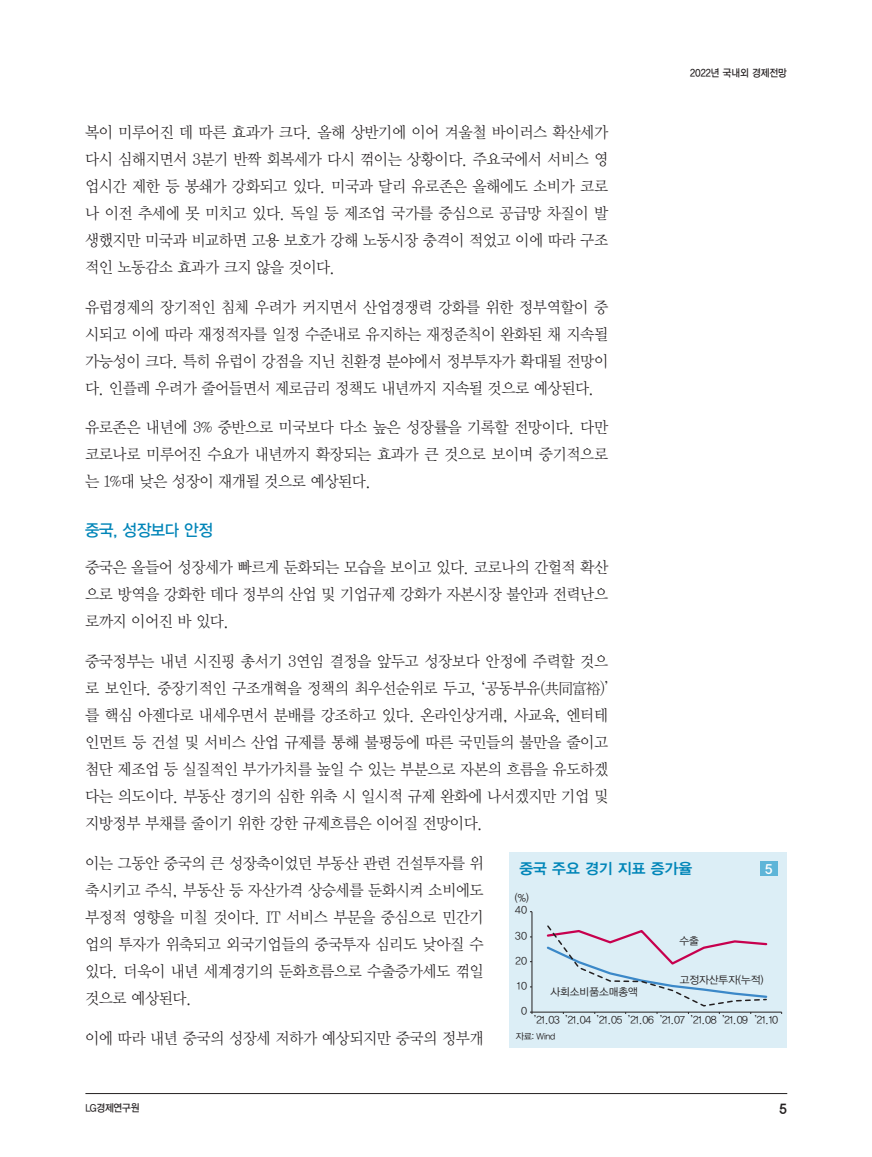
<style>
.page{position:relative;width:872px;height:1157px;background:#fff}
.page>*{position:absolute;margin:0;border:0;box-sizing:border-box;transform-origin:0 0}
._3__원제목{font:16.5px "YDVYGO13";letter-spacing:-.02em;color:#0085b8;scale:.95 1}
._3__본문1{font:15.9px/27px "YDVY Mj O12";letter-spacing:-.03em;color:#231f20;text-align:justify;scale:.95 1}
._8__표_제목{font:15px "YDVYGO14";color:#0085b8}
.t1{font:13.5px "YDV Yhead M";color:#231f20}
.t2{font:13.5px "YDVYGO14";color:#fff}
.t3{font:10.5px "YDVYGO12";letter-spacing:-.05em;color:#231f20}
.t4{font:10.5px "YDVYGO12";color:#231f20}
.t5{font:10.5px "YDVYGO13";color:#231f20;scale:.9 1}
._0__주_자료{font:9px "YDVYGO12";letter-spacing:-.03em;color:#231f20}
</style>
<div class="page">
<hr style="left:85px;top:1093px;width:702px;height:1px;background:#231f20">
<div style="left:509px;top:851px;width:278px;height:196px;background:#dceef6"></div>
<hr style="left:531px;top:911px;width:1px;height:101px;background:#231f20">
<hr style="left:532px;top:1011px;width:249px;height:1px;background:#231f20">
<svg style="left:545px;top:925px;width:223px;height:89px"></svg>
<div style="left:760px;top:861px;width:17px;height:15px;background:#5eb5d8"></div>
<p class="t5" style="left:690px;top:66px;width:109px">2022년 국내외 경제전망</p>
<p class="_3__본문1" style="left:85px;top:118px;width:552px">복이 미루어진 데 따른 효과가 크다. 올해 상반기에 이어 겨울철 바이러스 확산세가 다시 심해지면서 3분기 반짝 회복세가 다시 꺾이는 상황이다. 주요국에서 서비스 영 업시간 제한 등 봉쇄가 강화되고 있다. 미국과 달리 유로존은 올해에도 소비가 코로 나 이전 추세에 못 미치고 있다. 독일 등 제조업 국가를 중심으로 공급망 차질이 발 생했지만 미국과 비교하면 고용 보호가 강해 노동시장 충격이 적었고 이에 따라 구조 적인 노동감소 효과가 크지 않을 것이다.</p>
<p class="_3__본문1" style="left:85px;top:292px;width:552px">유럽경제의 장기적인 침체 우려가 커지면서 산업경쟁력 강화를 위한 정부역할이 중 시되고 이에 따라 재정적자를 일정 수준내로 유지하는 재정준칙이 완화된 채 지속될 가능성이 크다. 특히 유럽이 강점을 지닌 친환경 분야에서 정부투자가 확대될 전망이 다. 인플레 우려가 줄어들면서 제로금리 정책도 내년까지 지속될 것으로 예상된다.</p>
<p class="_3__본문1" style="left:85px;top:413px;width:552px">유로존은 내년에 3% 중반으로 미국보다 다소 높은 성장률을 기록할 전망이다. 다만 코로나로 미루어진 수요가 내년까지 확장되는 효과가 큰 것으로 보이며 중기적으로 는 1%대 낮은 성장이 재개될 것으로 예상된다.</p>
<p class="_3__원제목" style="left:85px;top:519px;width:136px">중국, 성장보다 안정</p>
<p class="_3__본문1" style="left:85px;top:553px;width:552px">중국은 올들어 성장세가 빠르게 둔화되는 모습을 보이고 있다. 코로나의 간헐적 확산 으로 방역을 강화한 데다 정부의 산업 및 기업규제 강화가 자본시장 불안과 전력난으 로까지 이어진 바 있다.</p>
<p class="_3__본문1" style="left:85px;top:647px;width:552px">중국정부는 내년 시진핑 총서기 3연임 결정을 앞두고 성장보다 안정에 주력할 것으 로 보인다. 중장기적인 구조개혁을 정책의 최우선순위로 두고, ‘공동부유(共同富裕)’ 를 핵심 아젠다로 내세우면서 분배를 강조하고 있다. 온라인상거래, 사교육, 엔터테 인먼트 등 건설 및 서비스 산업 규제를 통해 불평등에 따른 국민들의 불만을 줄이고 첨단 제조업 등 실질적인 부가가치를 높일 수 있는 부분으로 자본의 흐름을 유도하겠 다는 의도이다. 부동산 경기의 심한 위축 시 일시적 규제 완화에 나서겠지만 기업 및 지방정부 부채를 줄이기 위한 강한 규제흐름은 이어질 전망이다.</p>
<p class="_3__본문1" style="left:85px;top:848px;width:421px">이는 그동안 중국의 큰 성장축이었던 부동산 관련 건설투자를 위 축시키고 주식, 부동산 등 자산가격 상승세를 둔화시켜 소비에도 부정적 영향을 미칠 것이다. IT 서비스 부문을 중심으로 민간기 업의 투자가 위축되고 외국기업들의 중국투자 심리도 낮아질 수 있다. 더욱이 내년 세계경기의 둔화흐름으로 수출증가세도 꺾일 것으로 예상된다.</p>
<p class="_3__본문1" style="left:85px;top:1023px;width:421px">이에 따라 내년 중국의 성장세 저하가 예상되지만 중국의 정부개</p>
<p class="_8__표_제목" style="left:519px;top:858px;width:174px">중국 주요 경기 지표 증가율</p>
<p class="t2" style="left:765px;top:859px;width:9px">5</p>
<p class="t4" style="left:515px;top:890px;width:16px">(%)</p>
<p class="t4" style="left:515px;top:903px;width:14px">40</p>
<p class="t4" style="left:515px;top:928px;width:14px">30</p>
<p class="t4" style="left:679px;top:934px;width:21px">수출</p>
<p class="t4" style="left:515px;top:953px;width:13px">20</p>
<p class="t4" style="left:679px;top:972px;width:85px">고정자산투자(누적)</p>
<p class="t4" style="left:517px;top:978px;width:12px">10</p>
<p class="t4" style="left:550px;top:984px;width:89px">사회소비품소매총액</p>
<p class="t4" style="left:521px;top:1003px;width:8px">0</p>
<p class="t3" style="left:534px;top:1013px;width:246px">’21.03 ’21.04 ’21.05 ’21.06 ’21.07 ’21.08 ’21.09 ’21.10</p>
<p class="_0__주_자료" style="left:515px;top:1030px;width:41px">자료: Wind</p>
<p class="t5" style="left:85px;top:1101px;width:61px">LG경제연구원</p>
<p class="t1" style="left:779px;top:1102px;width:9px">5</p>
</div>
